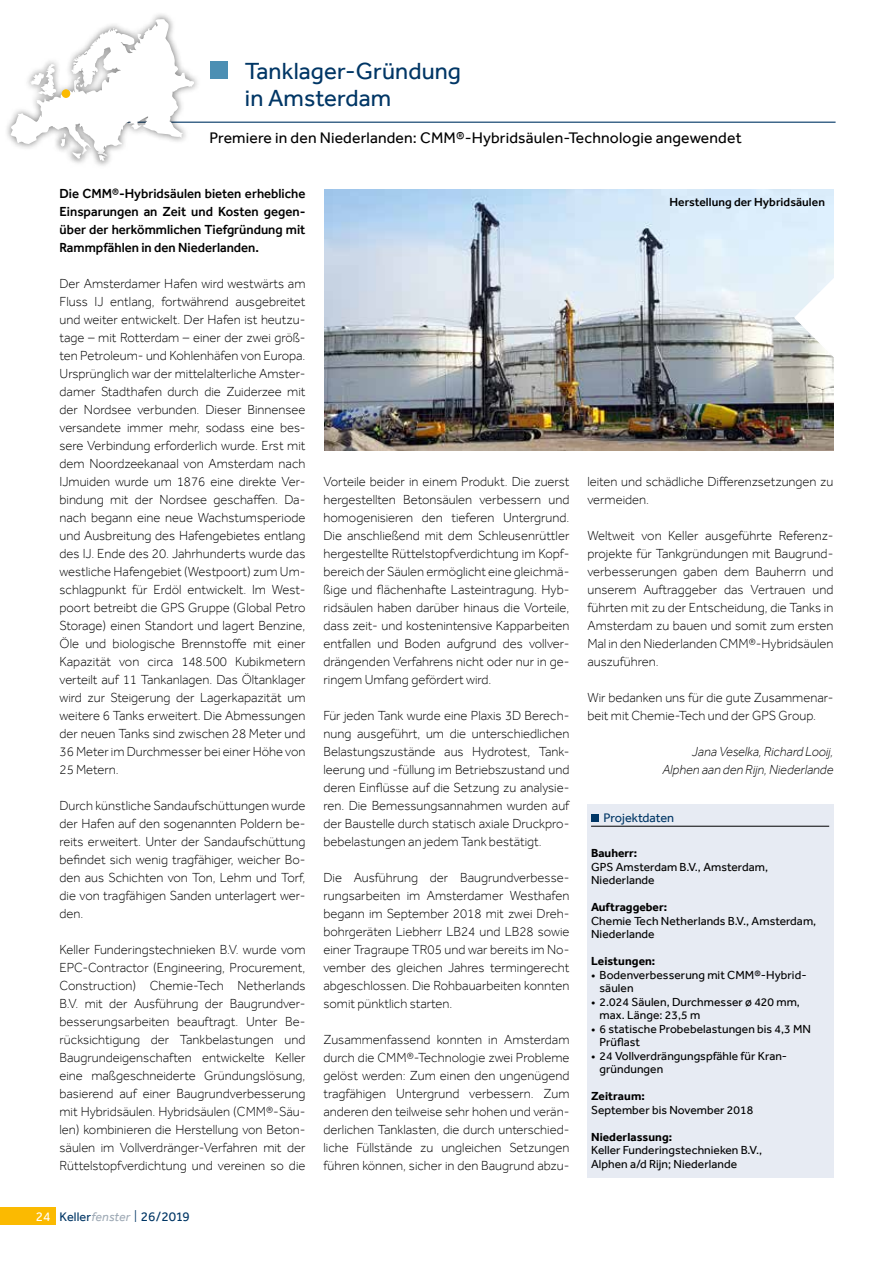
<style>
.page{position:relative;width:893px;height:1263px;background:#fff}
.page>*{position:absolute;margin:0;border:0;box-sizing:border-box;transform-origin:0 0}
.t1{font:24px/27px "Effra";letter-spacing:.005em;color:#003665}
.t2{font:15.75px "Effra";letter-spacing:.01em;color:#000}
.t3{font:300 13.5px/18px "Effra";color:#000;text-align:justify}
.t4{font:500 13.5px/18px "Effra";color:#000}
.t5{font:italic 300 13.5px/18px "Effra";color:#000;text-align:right}
.t6{font:italic 12.75px "Effra";letter-spacing:.01em;color:#9faab6}
.t7{font:12.75px "Effra";color:#003665}
.t8{font:12px/13.5px "Effra";letter-spacing:.005em;color:#000}
.t9{font:700 12px "Effra";letter-spacing:.005em;color:#000}
.t10{font:500 12px "Effra";letter-spacing:.005em;color:#000}
.s1{font-style:normal;font-size:13.5px;color:#fff}
.s2{font-style:normal;color:#003665}
.s3{font-family:"Gill Sans";font-weight:300;font-style:normal;font-size:17.4px;color:#003665}
.s4{font-style:normal;font-size:13.5px;color:#003665}
</style>
<div class="page">
<hr style="left:93px;top:122px;width:743px;height:1px;background:#003665">
<div style="left:210px;top:62px;width:18px;height:17px;background:#4c8fb3"></div>
<div style="left:587px;top:804px;width:246px;height:374px;background:#e7ebf3"></div>
<hr style="left:591px;top:826px;width:238px;height:1px;background:#000">
<div style="left:591px;top:814px;width:8px;height:7px;background:#003665"></div>
<div style="left:3px;top:11px;width:198px;height:160px;background:#fff"></div>
<div style="left:66px;top:145px;width:22px;height:21px;background:#000;opacity:.55"></div>
<div style="left:92px;top:148px;width:20px;height:20px;background:#000;opacity:.55"></div>
<svg style="left:10px;top:18px;width:184px;height:143px"></svg>
<div style="left:62px;top:89px;width:8px;height:9px;background:#fbba01;border-radius:50%"></div>
<img style="left:325px;top:189px;width:508px;height:262px">
<svg style="left:793px;top:269px;width:41px;height:101px"></svg>
<div style="left:0;top:1208px;width:55px;height:17px;background:#fbba01"></div>
<h1 class="t1" style="left:245px;top:57px;width:218px">Tanklager-Gründung in Amsterdam</h1>
<p class="t2" style="left:209px;top:128px;width:534px">Premiere in den Niederlanden: CMM®-Hybridsäulen-Technologie angewendet</p>
<p class="t4" style="left:60px;top:184px;width:247px">Die CMM®-Hybridsäulen bieten erhebliche Einsparungen an Zeit und Kosten gegen&shy;über der herkömmlichen Tiefgründung mit Rammpfählen in den Niederlanden.</p>
<p class="t3" style="left:60px;top:274px;width:247px">Der Amsterdamer Hafen wird westwärts am Fluss IJ entlang, fortwährend ausgebreitet und weiter entwickelt. Der Hafen ist heutzu&shy;tage – mit Rotterdam – einer der zwei größ&shy;ten Petroleum- und Kohlenhäfen von Europa.<br>Ursprünglich war der mittelalterliche Amster&shy;damer Stadthafen durch die Zuiderzee mit der Nordsee verbunden. Dieser Binnensee versandete immer mehr, sodass eine bes&shy;sere Verbindung erforderlich wurde. Erst mit dem Noordzeekanaal von Amsterdam nach IJmuiden wurde um 1876 eine direkte Ver&shy;bindung mit der Nordsee geschaffen. Da&shy;nach begann eine neue Wachstumsperiode und Ausbreitung des Hafengebietes entlang des IJ. Ende des 20. Jahrhunderts wurde das westliche Hafengebiet (Westpoort) zum Um&shy;schlagpunkt für Erdöl entwickelt. Im West&shy;poort betreibt die GPS Gruppe (Global Petro Storage) einen Standort und lagert Benzine, Öle und biologische Brennstoffe mit einer Kapazität von circa 148.500 Kubikmetern verteilt auf 11 Tankanlagen. Das Öltanklager wird zur Steigerung der Lagerkapazität um weitere 6 Tanks erweitert. Die Abmessungen der neuen Tanks sind zwischen 28 Meter und 36 Meter im Durchmesser bei einer Höhe von 25 Metern.</p>
<p class="t3" style="left:60px;top:796px;width:247px">Durch künstliche Sandaufschüttungen wurde der Hafen auf den sogenannten Poldern be&shy;reits erweitert. Unter der Sandaufschüttung befindet sich wenig tragfähiger, weicher Bo&shy;den aus Schichten von Ton, Lehm und Torf, die von tragfähigen Sanden unterlagert wer&shy;den.</p>
<p class="t3" style="left:60px;top:940px;width:247px">Keller Funderingstechnieken B.V. wurde vom EPC-Contractor (Engineering, Procurement, Construction) Chemie-Tech Netherlands B.V. mit der Ausführung der Baugrundver&shy;besserungsarbeiten beauftragt. Unter Be&shy;rücksichtigung der Tankbelastungen und Baugrundeigenschaften entwickelte Keller eine maßgeschneiderte Gründungslösung, basierend auf einer Baugrundverbesserung mit Hybridsäulen. Hybridsäulen (CMM®-Säu&shy;len) kombinieren die Herstellung von Beton&shy;säulen im Vollverdränger-Verfahren mit der Rüttelstopfverdichtung und vereinen so die</p>
<p class="t6" style="left:36px;top:1209px;width:156px"><span class="s1">24</span> <span class="s2">Keller</span>fenster <span class="s3">l</span> <span class="s4">26/2019</span></p>
<p class="t10" style="left:669px;top:195px;width:157px">Herstellung der Hybridsäulen</p>
<p class="t3" style="left:323px;top:472px;width:247px">Vorteile beider in einem Produkt. Die zuerst hergestellten Betonsäulen verbessern und homogenisieren den tieferen Untergrund.<br>Die anschließend mit dem Schleusenrüttler hergestellte Rüttelstopfverdichtung im Kopf&shy;bereich der Säulen ermöglicht eine gleichmä&shy;ßige und flächenhafte Lasteintragung. Hyb&shy;ridsäulen haben darüber hinaus die Vorteile, dass zeit- und kostenintensive Kapparbeiten entfallen und Boden aufgrund des vollver&shy;drängenden Verfahrens nicht oder nur in ge&shy;ringem Umfang gefördert wird.</p>
<p class="t3" style="left:323px;top:706px;width:247px;text-align:left">Für jeden Tank wurde eine Plaxis 3D Berech&shy;nung ausgeführt, um die unterschiedlichen Belastungszustände aus Hydrotest, Tank&shy;leerung und -füllung im Betriebszustand und deren Einflüsse auf die Setzung zu analysie&shy;ren. Die Bemessungsannahmen wurden auf der Baustelle durch statisch axiale Druckpro&shy;bebelastungen an jedem Tank bestätigt.</p>
<p class="t3" style="left:323px;top:868px;width:247px">Die Ausführung der Baugrundverbesse&shy;rungsarbeiten im Amsterdamer Westhafen begann im September 2018 mit zwei Dreh&shy;bohrgeräten Liebherr LB24 und LB28 sowie einer Tragraupe TR05 und war bereits im No&shy;vember des gleichen Jahres termingerecht abgeschlossen. Die Rohbauarbeiten konnten somit pünktlich starten.</p>
<p class="t3" style="left:323px;top:1030px;width:247px">Zusammenfassend konnten in Amsterdam durch die CMM®-Technologie zwei Probleme gelöst werden: Zum einen den ungenügend tragfähigen Untergrund verbessern. Zum anderen den teilweise sehr hohen und verän&shy;derlichen Tanklasten, die durch unterschied&shy;liche Füllstände zu ungleichen Setzungen führen können, sicher in den Baugrund abzu-</p>
<p class="t3" style="left:587px;top:472px;width:247px">leiten und schädliche Differenzsetzungen zu vermeiden.</p>
<p class="t3" style="left:587px;top:526px;width:247px">Weltweit von Keller ausgeführte Referenz&shy;projekte für Tankgründungen mit Baugrund&shy;verbesserungen gaben dem Bauherrn und unserem Auftraggeber das Vertrauen und führten mit zu der Entscheidung, die Tanks in Amsterdam zu bauen und somit zum ersten Mal in den Niederlanden CMM®-Hybridsäulen auszuführen.</p>
<p class="t3" style="left:587px;top:688px;width:247px">Wir bedanken uns für die gute Zusammenar&shy;beit mit Chemie-Tech und der GPS Group.</p>
<p class="t5" style="left:662px;top:742px;width:172px">Jana Veselka, Richard Looij,<br>Alphen aan den Rijn, Niederlande</p>
<p class="t7" style="left:604px;top:810px;width:72px">Projektdaten</p>
<p class="t9" style="left:591px;top:846px;width:48px">Bauherr:</p>
<p class="t8" style="left:591px;top:860px;width:178px">GPS Amsterdam B.V., Amsterdam,<br>Niederlande</p>
<p class="t9" style="left:591px;top:900px;width:78px">Auftraggeber:</p>
<p class="t8" style="left:591px;top:914px;width:227px">Chemie Tech Netherlands B.V., Amsterdam,<br>Niederlande</p>
<p class="t9" style="left:591px;top:954px;width:66px">Leistungen:</p>
<p class="t8" style="left:600px;top:968px;width:209px;text-indent:-9px">• Bodenverbesserung mit CMM®-Hybrid&shy;säulen</p>
<p class="t8" style="left:600px;top:995px;width:202px;text-indent:-9px">• 2.024 Säulen, Durchmesser ø 420 mm, max. Länge: 23,5 m</p>
<p class="t8" style="left:600px;top:1022px;width:213px;text-indent:-9px">• 6 statische Probebelastungen bis 4,3 MN<br>Prüflast</p>
<p class="t8" style="left:600px;top:1049px;width:189px;text-indent:-9px">• 24 Vollverdrängungspfähle für Kran&shy;gründungen</p>
<p class="t9" style="left:591px;top:1089px;width:55px">Zeitraum:</p>
<p class="t8" style="left:591px;top:1103px;width:164px">September bis November 2018</p>
<p class="t9" style="left:591px;top:1129px;width:83px">Niederlassung:</p>
<p class="t8" style="left:591px;top:1143px;width:173px">Keller Funderingstechnieken B.V.,<br>Alphen a/d Rijn; Niederlande</p>
</div>
